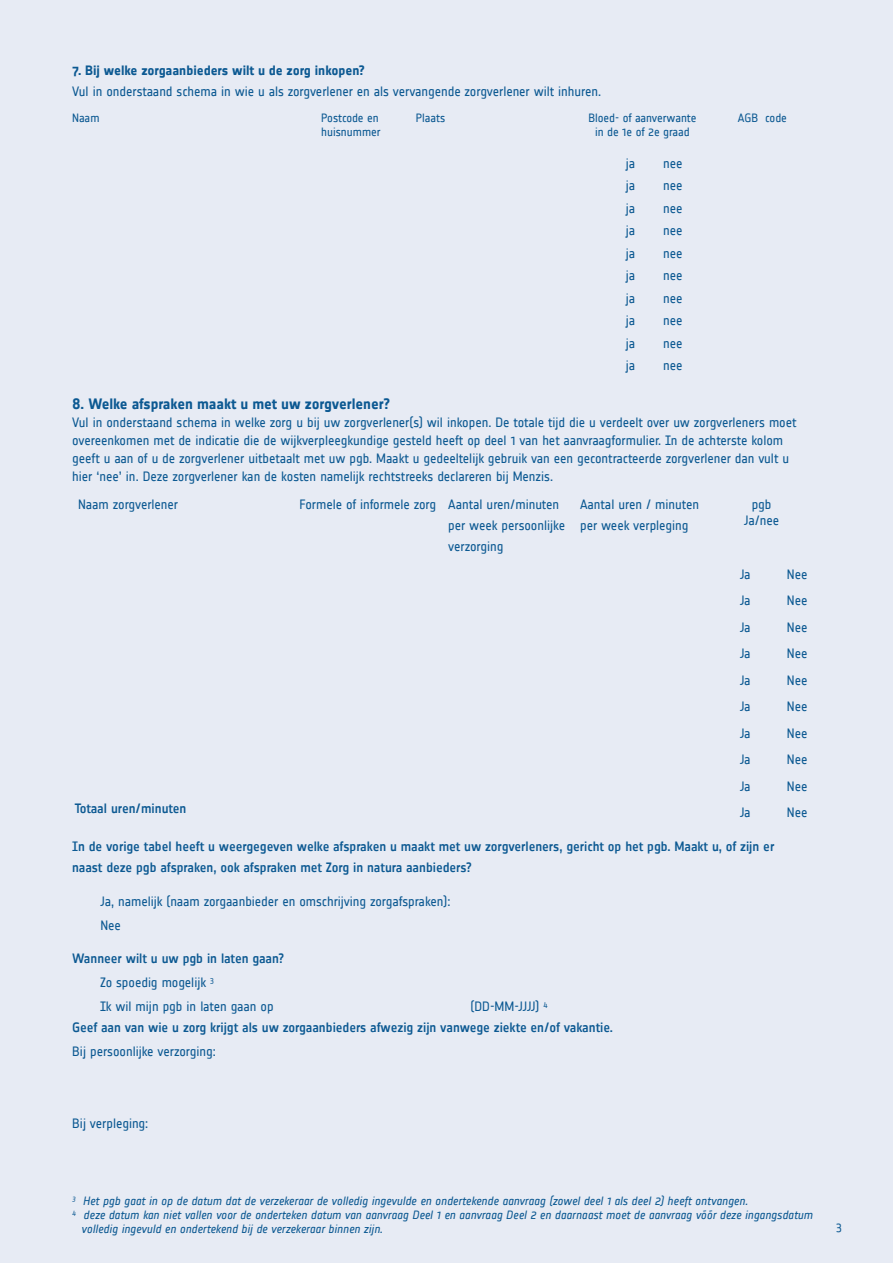
<style>
.page{position:relative;width:893px;height:1263px;background:#e7ebf4}
.page>*{position:absolute;margin:0;border:0;box-sizing:border-box;transform-origin:0 0}
.Kopjes{font:700 15px "Notes";letter-spacing:-.005em;color:#0c5992}
.plat_met_14_p_interlinie{font:13.5px/18px "Notes";letter-spacing:-.005em;color:#0c5992}
.subkopje{font:500 13.5px/21px "Notes";letter-spacing:-.005em;color:#0c5992}
.Basistekst{font:13.5px "Notes";letter-spacing:-.005em;color:#0c5992}
.Vet{font:700 13.5px "Notes";letter-spacing:-.005em;color:#0c5992}
.voetnoot{font:italic 12px/14.4px "Notes";letter-spacing:-.005em;color:#0c5992}
.Basistekst-2{font:12px "Notes";letter-spacing:-.005em;color:#0c5992}
</style>
<div class="page">
<p class="Vet" style="left:72px;top:62px;width:294px">7. Bij welke zorgaanbieders wilt u de zorg inkopen?</p>
<p class="plat_met_14_p_interlinie" style="left:72px;top:82px;width:530px">Vul in onderstaand schema in wie u als zorgverlener en als vervangende zorgverlener wilt inhuren.</p>
<p class="Basistekst-2" style="left:72px;top:111px;width:29px">Naam</p>
<p class="Basistekst-2" style="left:321px;top:111px;width:59px">Postcode en</p>
<p class="Basistekst-2" style="left:416px;top:111px;width:31px">Plaats</p>
<p class="Basistekst-2" style="left:588px;top:111px;width:110px">Bloed- of aanverwante</p>
<p class="Basistekst-2" style="left:738px;top:111px;width:51px">AGB code</p>
<p class="Basistekst-2" style="left:321px;top:126px;width:61px">huisnummer</p>
<p class="Basistekst-2" style="left:595px;top:126px;width:96px">in de 1e of 2e graad</p>
<p class="Basistekst" style="left:626px;top:156px;width:11px">ja</p>
<p class="Basistekst" style="left:663px;top:156px;width:21px">nee</p>
<p class="Basistekst" style="left:626px;top:179px;width:11px">ja</p>
<p class="Basistekst" style="left:663px;top:179px;width:21px">nee</p>
<p class="Basistekst" style="left:626px;top:201px;width:11px">ja</p>
<p class="Basistekst" style="left:663px;top:201px;width:21px">nee</p>
<p class="Basistekst" style="left:626px;top:224px;width:11px">ja</p>
<p class="Basistekst" style="left:663px;top:224px;width:21px">nee</p>
<p class="Basistekst" style="left:626px;top:246px;width:11px">ja</p>
<p class="Basistekst" style="left:663px;top:246px;width:21px">nee</p>
<p class="Basistekst" style="left:626px;top:269px;width:11px">ja</p>
<p class="Basistekst" style="left:663px;top:269px;width:21px">nee</p>
<p class="Basistekst" style="left:626px;top:291px;width:11px">ja</p>
<p class="Basistekst" style="left:663px;top:291px;width:21px">nee</p>
<p class="Basistekst" style="left:626px;top:314px;width:11px">ja</p>
<p class="Basistekst" style="left:663px;top:314px;width:21px">nee</p>
<p class="Basistekst" style="left:626px;top:336px;width:11px">ja</p>
<p class="Basistekst" style="left:663px;top:336px;width:21px">nee</p>
<p class="Basistekst" style="left:626px;top:359px;width:11px">ja</p>
<p class="Basistekst" style="left:663px;top:359px;width:21px">nee</p>
<p class="Kopjes" style="left:72px;top:396px;width:319px">8. Welke afspraken maakt u met uw zorgverlener?</p>
<p class="plat_met_14_p_interlinie" style="left:72px;top:414px;width:726px">Vul in onderstaand schema in welke zorg u bij uw zorgverlener(s) wil inkopen. De totale tijd die u verdeelt over uw zorgverleners moet overeenkomen met de indicatie die de wijkverpleegkundige gesteld heeft op deel 1 van het aanvraagformulier. In de achterste kolom geeft u aan of u de zorgverlener uitbetaalt met uw pgb. Maakt u gedeeltelijk gebruik van een gecontracteerde zorgverlener dan vult u hier ‘nee’ in. Deze zorgverlener kan de kosten namelijk rechtstreeks declareren bij Menzis.</p>
<p class="plat_met_14_p_interlinie" style="left:78px;top:495px;width:101px">Naam zorgverlener</p>
<p class="plat_met_14_p_interlinie" style="left:299px;top:495px;width:138px">Formele of informele zorg</p>
<p class="plat_met_14_p_interlinie" style="left:448px;top:494px;width:118px;line-height:21px">Aantal uren/minuten per week persoonlijke verzorging</p>
<p class="plat_met_14_p_interlinie" style="left:580px;top:494px;width:121px;line-height:21px">Aantal uren / minuten per week verpleging</p>
<p class="Basistekst" style="left:752px;top:497px;width:21px">pgb</p>
<p class="Basistekst" style="left:744px;top:513px;width:37px">Ja/nee</p>
<p class="Basistekst" style="left:740px;top:567px;width:13px">Ja</p>
<p class="Basistekst" style="left:787px;top:567px;width:22px">Nee</p>
<p class="Basistekst" style="left:740px;top:593px;width:13px">Ja</p>
<p class="Basistekst" style="left:787px;top:593px;width:22px">Nee</p>
<p class="Basistekst" style="left:740px;top:620px;width:13px">Ja</p>
<p class="Basistekst" style="left:787px;top:620px;width:22px">Nee</p>
<p class="Basistekst" style="left:740px;top:646px;width:13px">Ja</p>
<p class="Basistekst" style="left:787px;top:646px;width:22px">Nee</p>
<p class="Basistekst" style="left:740px;top:673px;width:13px">Ja</p>
<p class="Basistekst" style="left:787px;top:673px;width:22px">Nee</p>
<p class="Basistekst" style="left:740px;top:699px;width:13px">Ja</p>
<p class="Basistekst" style="left:787px;top:699px;width:22px">Nee</p>
<p class="Basistekst" style="left:740px;top:726px;width:13px">Ja</p>
<p class="Basistekst" style="left:787px;top:726px;width:22px">Nee</p>
<p class="Basistekst" style="left:740px;top:752px;width:13px">Ja</p>
<p class="Basistekst" style="left:787px;top:752px;width:22px">Nee</p>
<p class="Basistekst" style="left:740px;top:779px;width:13px">Ja</p>
<p class="Basistekst" style="left:787px;top:779px;width:22px">Nee</p>
<p class="subkopje" style="left:74px;top:798px;width:113px">Totaal uren/minuten</p>
<p class="Basistekst" style="left:740px;top:805px;width:13px">Ja</p>
<p class="Basistekst" style="left:787px;top:805px;width:22px">Nee</p>
<p class="subkopje" style="left:72px;top:835px;width:704px">In de vorige tabel heeft u weergegeven welke afspraken u maakt met uw zorgverleners, gericht op het pgb. Maakt u, of zijn er naast deze pgb afspraken, ook afspraken met Zorg in natura aanbieders?</p>
<p class="plat_met_14_p_interlinie" style="left:100px;top:892px;width:352px">Ja, namelijk (naam zorgaanbieder en omschrijving zorgafspraken):</p>
<p class="plat_met_14_p_interlinie" style="left:100px;top:916px;width:22px">Nee</p>
<p class="subkopje" style="left:72px;top:948px;width:214px">Wanneer wilt u uw pgb in laten gaan?</p>
<p class="plat_met_14_p_interlinie" style="left:100px;top:973px;width:115px">Zo spoedig mogelijk <sup>3</sup></p>
<p class="plat_met_14_p_interlinie" style="left:100px;top:997px;width:175px">Ik wil mijn pgb in laten gaan op</p>
<p class="plat_met_14_p_interlinie" style="left:470px;top:997px;width:79px">(DD-MM-JJJJ) <sup>4</sup></p>
<p class="subkopje" style="left:72px;top:1017px;width:542px">Geef aan van wie u zorg krijgt als uw zorgaanbieders afwezig zijn vanwege ziekte en/of vakantie.</p>
<p class="plat_met_14_p_interlinie" style="left:72px;top:1042px;width:145px">Bij persoonlijke verzorging:</p>
<p class="plat_met_14_p_interlinie" style="left:72px;top:1114px;width:78px">Bij verpleging:</p>
<p class="voetnoot" style="left:72px;top:1193px;width:677px"><sup>3</sup> Het pgb gaat in op de datum dat de verzekeraar de volledig ingevulde en ondertekende aanvraag (zowel deel 1 als deel 2) heeft ontvangen.</p>
<p class="voetnoot" style="left:81px;top:1208px;width:733px;text-indent:-9px"><sup>4</sup> deze datum kan niet vallen voor de onderteken datum van aanvraag Deel 1 en aanvraag Deel 2 en daarnaast moet de aanvraag vóór deze ingangsdatum volledig ingevuld en ondertekend bij de verzekeraar binnen zijn.</p>
<p class="Basistekst-2" style="left:836px;top:1221px;width:7px">3</p>
</div>
